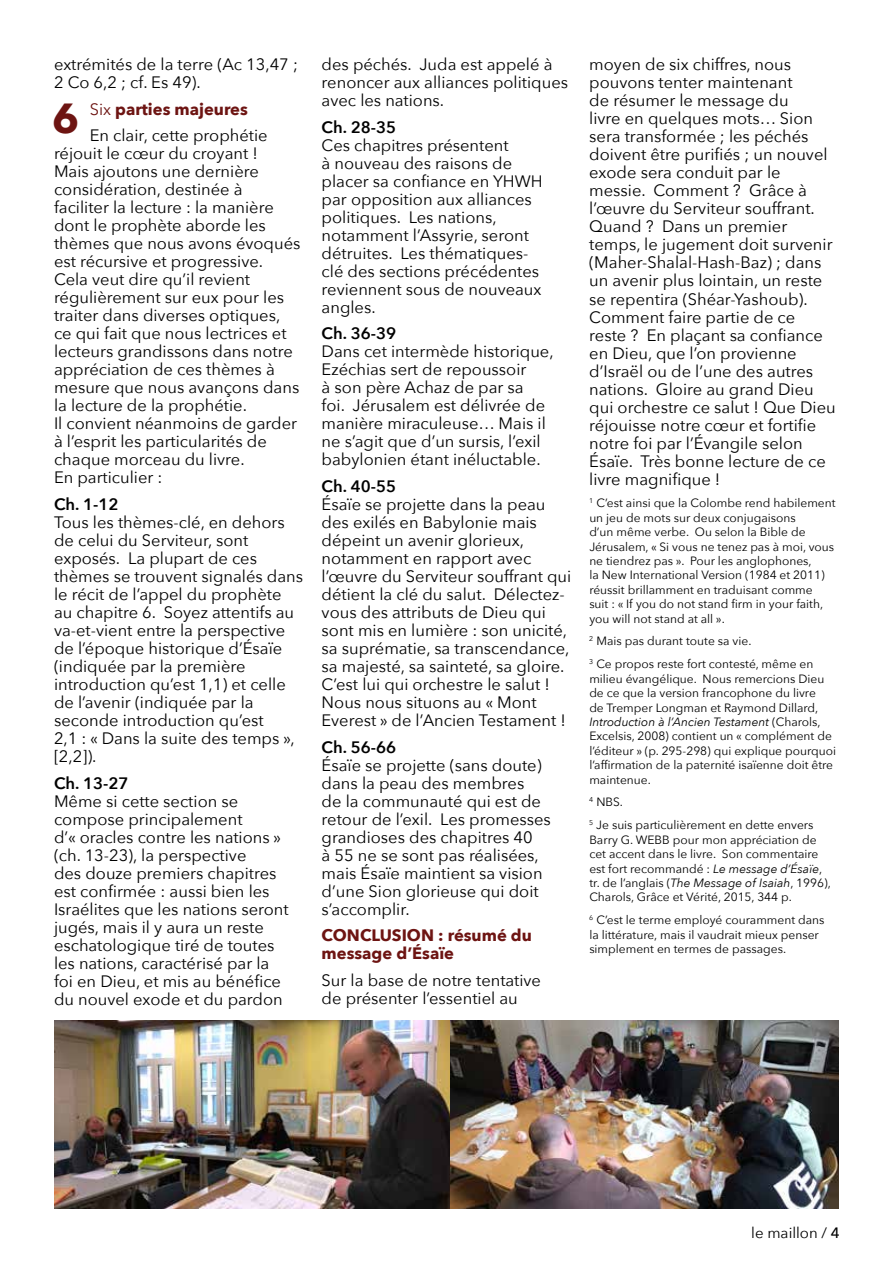
<style>
.page{position:relative;width:893px;height:1263px;background:#fff}
.page>*{position:absolute;margin:0;border:0;box-sizing:border-box;transform-origin:0 0}
.t1{font:700 41.85px "Avenir Next";color:#6d1412}
.t2{font:16.5px/18px "Avenir Next";color:#000}
.t3{font:600 16.5px "Avenir Next";color:#000}
.t4{font:700 16.5px/18px "Avenir Next";color:#6d1412}
.t5{font:15px "Avenir Next";color:#000}
.t6{font:12px/14.4px "Avenir Next";color:#000}
.s1{color:#6d1412}
.s2{font-weight:700;color:#6d1412}
.s3{font-style:italic}
.s4{font-weight:500}
</style>
<div class="page">
<img style="left:54px;top:1020px;width:785px;height:189px">
<p class="t2" style="left:54px;top:55px;width:245px">extrémités de la terre (Ac 13,47 ;<br>2 Co 6,2 ; cf. Es 49).</p>
<h1 class="t1" style="left:52px;top:82px;width:29px">6</h1>
<p class="t2" style="left:90px;top:95px;width:179px;line-height:26.5px"><span class="s1">Six</span> <span class="s2">parties majeures<br></span>En clair, cette prophétie</p>
<p class="t2" style="left:54px;top:144px;width:248px">réjouit le cœur du croyant !<br>Mais ajoutons une dernière considération, destinée à faciliter la lecture : la manière dont le prophète aborde les thèmes que nous avons évoqués est récursive et progressive.<br>Cela veut dire qu’il revient régulièrement sur eux pour les traiter dans diverses optiques, ce qui fait que nous lectrices et lecteurs grandissons dans notre appréciation de ces thèmes à mesure que nous avançons dans la lecture de la prophétie.<br>Il convient néanmoins de garder à l’esprit les particularités de chaque morceau du livre.<br>En particulier :</p>
<p class="t3" style="left:54px;top:490px;width:66px">Ch. 1-12</p>
<p class="t2" style="left:54px;top:512px;width:251px">Tous les thèmes-clé, en dehors de celui du Serviteur, sont exposés. La plupart de ces thèmes se trouvent signalés dans le récit de l’appel du prophète au chapitre 6. Soyez attentifs au va-et-vient entre la perspective de l’époque historique d’Ésaïe (indiquée par la première introduction qu’est 1,1) et celle de l’avenir (indiquée par la seconde introduction qu’est<br>2,1 : « Dans la suite des temps », [2,2]).</p>
<p class="t3" style="left:54px;top:769px;width:76px">Ch. 13-27</p>
<p class="t2" style="left:54px;top:791px;width:236px">Même si cette section se compose principalement<br>d’« oracles contre les nations » (ch. 13-23), la perspective<br>des douze premiers chapitres est confirmée : aussi bien les<br>Israélites que les nations seront jugés, mais il y aura un reste eschatologique tiré de toutes les nations, caractérisé par la foi en Dieu, et mis au bénéfice du nouvel exode et du pardon</p>
<p class="t2" style="left:322px;top:55px;width:248px">des péchés. Juda est appelé à renoncer aux alliances politiques avec les nations.</p>
<p class="t3" style="left:322px;top:113px;width:76px">Ch. 28-35</p>
<p class="t2" style="left:322px;top:135px;width:222px">Ces chapitres présentent<br>à nouveau des raisons de placer sa confiance en YHWH par opposition aux alliances politiques. Les nations, notamment l’Assyrie, seront détruites. Les thématiques&shy;clé des sections précédentes reviennent sous de nouveaux angles.</p>
<p class="t3" style="left:322px;top:320px;width:76px">Ch. 36-39</p>
<p class="t2" style="left:322px;top:342px;width:234px">Dans cet intermède historique,<br>Ezéchias sert de repoussoir<br>à son père Achaz de par sa<br>foi. Jérusalem est délivrée de manière miraculeuse… Mais il ne s’agit que d’un sursis, l’exil babylonien étant inéluctable.</p>
<p class="t3" style="left:322px;top:472px;width:76px">Ch. 40-55</p>
<p class="t2" style="left:322px;top:494px;width:251px">Ésaïe se projette dans la peau des exilés en Babylonie mais dépeint un avenir glorieux, notamment en rapport avec l’œuvre du Serviteur souffrant qui détient la clé du salut. Délectez&shy;vous des attributs de Dieu qui sont mis en lumière : son unicité, sa suprématie, sa transcendance, sa majesté, sa sainteté, sa gloire.<br>C’est lui qui orchestre le salut !<br>Nous nous situons au « Mont<br>Everest » de l’Ancien Testament !</p>
<p class="t3" style="left:322px;top:733px;width:76px">Ch. 56-66</p>
<p class="t2" style="left:322px;top:755px;width:231px">Ésaïe se projette (sans doute) dans la peau des membres<br>de la communauté qui est de retour de l’exil. Les promesses grandioses des chapitres 40<br>à 55 ne se sont pas réalisées, mais Ésaïe maintient sa vision d’une Sion glorieuse qui doit s’accomplir.</p>
<p class="t4" style="left:322px;top:926px;width:212px">CONCLUSION : résumé du message d’Ésaïe</p>
<p class="t2" style="left:322px;top:970px;width:221px">Sur la base de notre tentative de présenter l’essentiel au</p>
<p class="t2" style="left:589px;top:55px;width:248px">moyen de six chiffres, nous pouvons tenter maintenant<br>de résumer le message du<br>livre en quelques mots… Sion sera transformée ; les péchés doivent être purifiés ; un nouvel exode sera conduit par le messie. Comment ? Grâce à l’œuvre du Serviteur souffrant.<br>Quand ? Dans un premier temps, le jugement doit survenir (Maher‑Shalal‑Hash‑Baz) ; dans un avenir plus lointain, un reste se repentira (Shéar-Yashoub).<br>Comment faire partie de ce reste ? En plaçant sa confiance en Dieu, que l’on provienne d’Israël ou de l’une des autres nations. Gloire au grand Dieu qui orchestre ce salut ! Que Dieu réjouisse notre cœur et fortifie notre foi par l’Évangile selon<br>Ésaïe. Très bonne lecture de ce livre magnifique !</p>
<p class="t6" style="left:589px;top:495px;width:248px"><sup>1</sup> C’est ainsi que la Colombe rend habilement un jeu de mots sur deux conjugaisons<br>d’un même verbe. Ou selon la Bible de Jérusalem, « Si vous ne tenez pas à moi, vous ne tiendrez pas ». Pour les anglophones,<br>la New International Version (1984 et 2011) réussit brillamment en traduisant comme<br>suit : « If you do not stand firm in your faith, you will not stand at all ».</p>
<p class="t6" style="left:589px;top:629px;width:226px;line-height:23px"><sup>2</sup> Mais pas durant toute sa vie.<br><sup>3</sup> Ce propos reste fort contesté, même en</p>
<p class="t6" style="left:589px;top:671px;width:248px">milieu évangélique. Nous remercions Dieu de ce que la version francophone du livre<br>de Tremper Longman et Raymond Dillard, <span class="s3">Introduction à l’Ancien Testament</span> (Charols, Excelsis, 2008) contient un « complément de l’éditeur » (p. 295-298) qui explique pourquoi l’affirmation de la paternité isaïenne doit être maintenue.</p>
<p class="t6" style="left:589px;top:790px;width:226px;line-height:23px"><sup>4</sup> NBS.<br><sup>5</sup> Je suis particulièrement en dette envers</p>
<p class="t6" style="left:589px;top:832px;width:243px">Barry G. WEBB pour mon appréciation de cet accent dans le livre. Son commentaire est fort recommandé : <span class="s3">Le message d’Ésaïe</span>, tr. de l’anglais (<span class="s3">The Message of Isaiah</span>, 1996), Charols, Grâce et Vérité, 2015, 344 p.</p>
<p class="t6" style="left:589px;top:912px;width:237px"><sup>6</sup> C’est le terme employé couramment dans la littérature, mais il vaudrait mieux penser simplement en termes de passages.</p>
<p class="t5" style="left:751px;top:1220px;width:90px">le maillon / <span class="s4">4</span></p>
</div>
